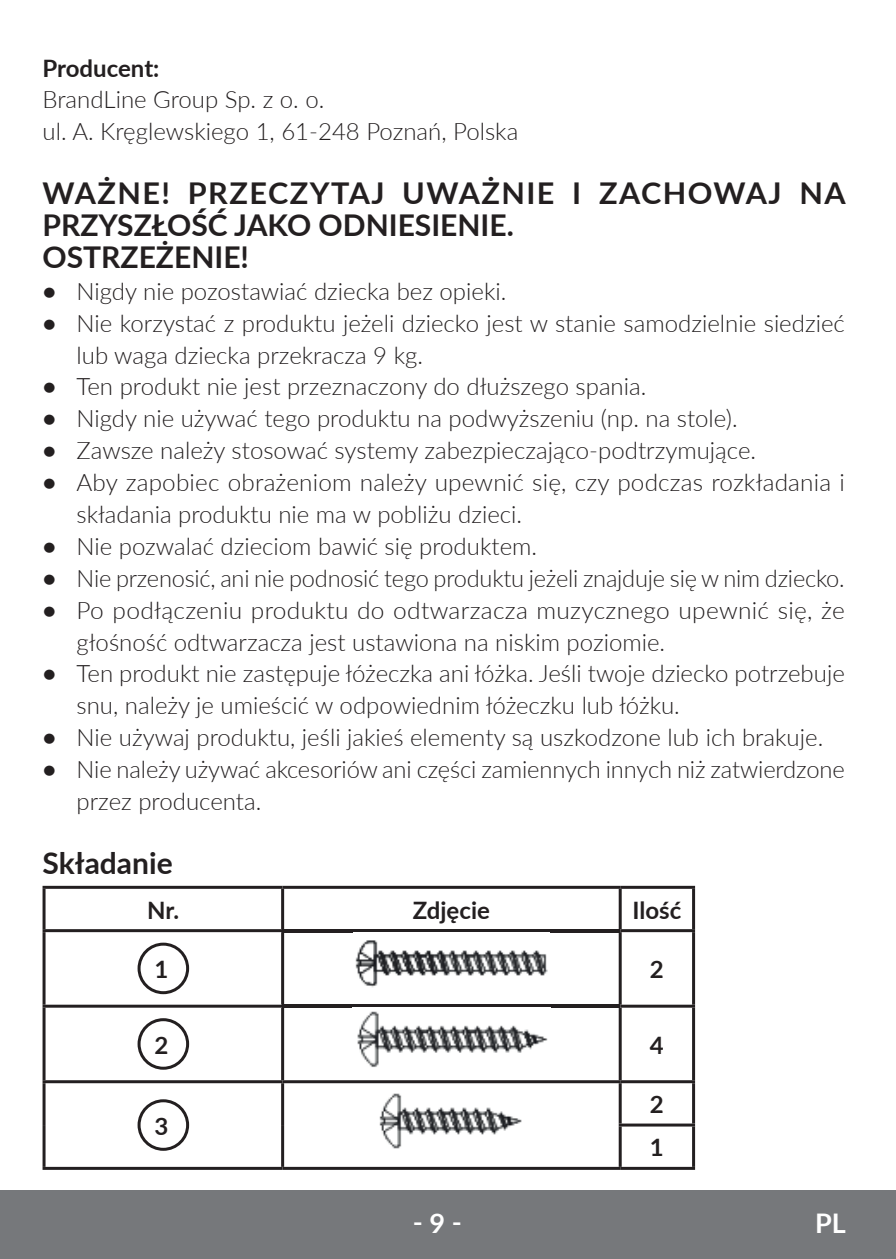
<style>
.page{position:relative;width:896px;height:1259px;background:#fff}
.page>*{position:absolute;margin:0;border:0;box-sizing:border-box;transform-origin:0 0}
.t1{font:700 30px/31.8px "Lato";color:#231f20}
.t2{font:700 27px "Lato";color:#fff}
.t3{font:300 24px/31.8px "Lato";color:#231f20}
.t4{font:700 24px/43.2px "Lato";color:#231f20}
.s1{font-weight:700}
</style>
<div class="page">
<div style="left:0;top:1190px;width:895px;height:69px;background:#76787b"></div>
<hr style="left:43px;top:886px;width:239px;height:3px;background:#231f20">
<hr style="left:43px;top:889px;width:3px;height:40px;background:#231f20">
<hr style="left:282px;top:886px;width:338px;height:3px;background:#231f20">
<hr style="left:281px;top:889px;width:3px;height:40px;background:#231f20">
<hr style="left:620px;top:886px;width:75px;height:3px;background:#231f20">
<hr style="left:618px;top:889px;width:3px;height:40px;background:#231f20">
<hr style="left:692px;top:889px;width:3px;height:40px;background:#231f20">
<hr style="left:43px;top:929px;width:239px;height:3px;background:#231f20">
<hr style="left:43px;top:932px;width:3px;height:73px;background:#231f20">
<hr style="left:282px;top:929px;width:338px;height:3px;background:#231f20">
<hr style="left:281px;top:932px;width:3px;height:73px;background:#231f20">
<hr style="left:620px;top:929px;width:75px;height:3px;background:#231f20">
<hr style="left:618px;top:932px;width:3px;height:73px;background:#231f20">
<hr style="left:692px;top:932px;width:3px;height:73px;background:#231f20">
<hr style="left:43px;top:1005px;width:239px;height:3px;background:#231f20">
<hr style="left:43px;top:1008px;width:3px;height:72px;background:#231f20">
<hr style="left:282px;top:1005px;width:338px;height:3px;background:#231f20">
<hr style="left:281px;top:1008px;width:3px;height:72px;background:#231f20">
<hr style="left:620px;top:1005px;width:75px;height:3px;background:#231f20">
<hr style="left:618px;top:1008px;width:3px;height:72px;background:#231f20">
<hr style="left:692px;top:1008px;width:3px;height:72px;background:#231f20">
<hr style="left:43px;top:1080px;width:239px;height:3px;background:#231f20">
<hr style="left:43px;top:1083px;width:3px;height:42px;background:#231f20">
<hr style="left:282px;top:1080px;width:338px;height:3px;background:#231f20">
<hr style="left:281px;top:1083px;width:3px;height:42px;background:#231f20">
<hr style="left:620px;top:1080px;width:75px;height:3px;background:#231f20">
<hr style="left:618px;top:1083px;width:3px;height:40px;background:#231f20">
<hr style="left:692px;top:1083px;width:3px;height:40px;background:#231f20">
<hr style="left:43px;top:1125px;width:3px;height:42px;background:#231f20">
<hr style="left:281px;top:1125px;width:3px;height:42px;background:#231f20">
<hr style="left:618px;top:1123px;width:77px;height:3px;background:#231f20">
<hr style="left:618px;top:1126px;width:3px;height:41px;background:#231f20">
<hr style="left:692px;top:1126px;width:3px;height:41px;background:#231f20">
<hr style="left:43px;top:1167px;width:239px;height:3px;background:#231f20">
<hr style="left:282px;top:1167px;width:338px;height:3px;background:#231f20">
<hr style="left:620px;top:1167px;width:75px;height:3px;background:#231f20">
<div style="left:137px;top:943px;width:52px;height:51px;border:3px solid #231f20;border-radius:50%"></div>
<img style="left:355px;top:940px;width:193px;height:48px">
<div style="left:137px;top:1018px;width:52px;height:52px;border:3px solid #231f20;border-radius:50%"></div>
<img style="left:357px;top:1011px;width:191px;height:56px">
<div style="left:137px;top:1099px;width:52px;height:52px;border:3px solid #231f20;border-radius:50%"></div>
<img style="left:379px;top:1093px;width:143px;height:56px">
<p class="t4" style="left:43px;top:45px;width:118px">Producent:</p>
<p class="t3" style="left:43px;top:83px;width:477px">BrandLine Group Sp. z o. o.<br>ul. A. Kręglewskiego 1, 61-248 Poznań, Polska</p>
<p class="t1" style="left:43px;top:176px;width:804px">WAŻNE! PRZECZYTAJ UWAŻNIE I ZACHOWAJ NA<br>PRZYSZŁOŚĆ JAKO ODNIESIENIE.<br>OSTRZEŻENIE!</p>
<p class="t3" style="left:43px;top:274px;width:465px"><span class="s1">•</span> Nigdy nie pozostawiać dziecka bez opieki.</p>
<p class="t3" style="left:77px;top:306px;width:769px;text-indent:-34px"><span class="s1">•</span> Nie korzystać z produktu jeżeli dziecko jest w stanie samodzielnie siedzieć lub waga dziecka przekracza 9 kg.</p>
<p class="t3" style="left:43px;top:370px;width:605px"><span class="s1">•</span> Ten produkt nie jest przeznaczony do dłuższego spania.</p>
<p class="t3" style="left:43px;top:402px;width:696px"><span class="s1">•</span> Nigdy nie używać tego produktu na podwyższeniu (np. na stole).</p>
<p class="t3" style="left:43px;top:434px;width:715px"><span class="s1">•</span> Zawsze należy stosować systemy zabezpieczająco-podtrzymujące.</p>
<p class="t3" style="left:77px;top:466px;width:769px;text-indent:-34px"><span class="s1">•</span> Aby zapobiec obrażeniom należy upewnić się, czy podczas rozkładania i składania produktu nie ma w pobliżu dzieci.</p>
<p class="t3" style="left:43px;top:529px;width:496px"><span class="s1">•</span> Nie pozwalać dzieciom bawić się produktem.</p>
<p class="t3" style="left:43px;top:561px;width:803px"><span class="s1">•</span> Nie przenosić, ani nie podnosić tego produktu jeżeli znajduje się w nim dziecko.</p>
<p class="t3" style="left:77px;top:593px;width:769px;text-indent:-34px"><span class="s1">•</span> Po podłączeniu produktu do odtwarzacza muzycznego upewnić się, że głośność odtwarzacza jest ustawiona na niskim poziomie.</p>
<p class="t3" style="left:77px;top:657px;width:769px;text-indent:-34px"><span class="s1">•</span> Ten produkt nie zastępuje łóżeczka ani łóżka. Jeśli twoje dziecko potrzebuje snu, należy je umieścić w odpowiednim łóżeczku lub łóżku.</p>
<p class="t3" style="left:43px;top:721px;width:782px"><span class="s1">•</span> Nie używaj produktu, jeśli jakieś elementy są uszkodzone lub ich brakuje.</p>
<p class="t3" style="left:77px;top:753px;width:769px;text-indent:-34px"><span class="s1">•</span> Nie należy używać akcesoriów ani części zamiennych innych niż zatwierdzone przez producenta.</p>
<p class="t1" style="left:43px;top:846px;width:132px">Składanie</p>
<p class="t4" style="left:147px;top:887px;width:34px">Nr.</p>
<p class="t4" style="left:413px;top:887px;width:79px">Zdjęcie</p>
<p class="t4" style="left:632px;top:887px;width:50px">Ilość</p>
<p class="t4" style="left:155px;top:947px;width:15px">1</p>
<p class="t4" style="left:650px;top:947px;width:15px">2</p>
<p class="t4" style="left:155px;top:1022px;width:15px">2</p>
<p class="t4" style="left:650px;top:1022px;width:15px">4</p>
<p class="t4" style="left:155px;top:1103px;width:15px">3</p>
<p class="t4" style="left:650px;top:1082px;width:15px">2<br>1</p>
<p class="t2" style="left:413px;top:1203px;width:51px">‑ 9 ‑</p>
<p class="t2" style="left:815px;top:1203px;width:32px">PL</p>
</div>
